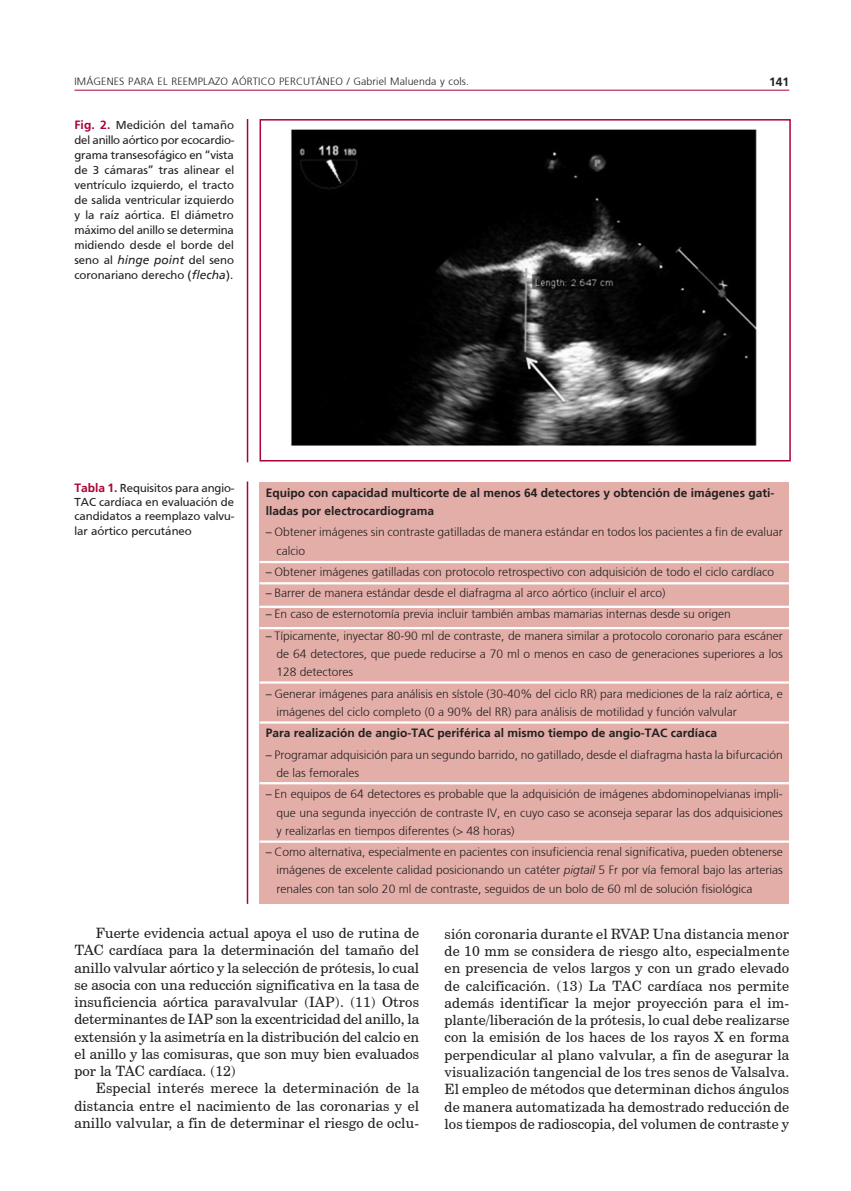
<style>
.page{position:relative;width:851px;height:1191px;background:#fff}
.page>*{position:absolute;margin:0;border:0;box-sizing:border-box;transform-origin:0 0}
.texto{font:14.25px/17.2px "Century Schoolbook BT";letter-spacing:.005em;color:#231f20;text-align:justify}
.tabla{font:300 12px/18.3px "Frutiger";color:#231f20}
.epigrafe_horizontal{font:12px/15px "Frutiger";color:#231f20;text-align:justify}
.tabla-2{font:700 12px/18.3px "Frutiger";color:#231f20}
.tabla_tit{font:12px/14.4px "Frutiger";color:#231f20;text-align:justify}
.t1{font:300 10.5px "Frutiger";letter-spacing:.015em;color:#231f20}
.s1{font-weight:700;color:#ab0333}
.s2{font-style:italic}
</style>
<div class="page">
<hr style="left:74px;top:90px;width:715px;height:1px;background:#ab0333">
<div style="left:259px;top:482px;width:530px;height:421px;background:#e3aea8"></div>
<hr style="left:259px;top:561px;width:530px;height:2px;background:#fff">
<hr style="left:259px;top:582px;width:530px;height:2px;background:#fff">
<hr style="left:259px;top:605px;width:530px;height:3px;background:#fff">
<hr style="left:259px;top:627px;width:530px;height:2px;background:#fff">
<hr style="left:259px;top:681px;width:530px;height:2px;background:#fff">
<hr style="left:259px;top:721px;width:530px;height:2px;background:#fff">
<hr style="left:259px;top:782px;width:530px;height:2px;background:#fff">
<hr style="left:259px;top:840px;width:530px;height:2px;background:#fff">
<img style="left:291px;top:129px;width:466px;height:317px">
<div style="left:259px;top:119px;width:531px;height:342px;border:2px solid #ab0333"></div>
<hr style="left:247px;top:119px;width:1px;height:343px;background:#ab0333">
<hr style="left:247px;top:481px;width:1px;height:423px;background:#ab0333">
<p class="t1" style="left:74px;top:76px;width:396px">IMÁGENES PARA EL REEMPLAZO AÓRTICO PERCUTÁNEO / Gabriel Maluenda y cols.</p>
<p class="tabla-2" style="left:769px;top:73px;width:22px">141</p>
<p class="epigrafe_horizontal" style="left:74px;top:117px;width:161px"><span class="s1">Fig. 2.</span> Medición del tamaño del anillo aórtico por ecocardio&shy;grama transesofágico en “vista de 3 cámaras” tras alinear el ventrículo izquierdo, el tracto de salida ventricular izquierdo y la raíz aórtica. El diámetro máximo del anillo se determina midiendo desde el borde del seno al <span class="s2">hinge point</span> del seno coronariano derecho (<span class="s2">flecha</span>).</p>
<p class="tabla_tit" style="left:74px;top:480px;width:161px"><span class="s1">Tabla 1.</span> Requisitos para angio-TAC cardíaca en evaluación de candidatos a reemplazo valvu&shy;lar aórtico percutáneo</p>
<p class="tabla-2" style="left:266px;top:483px;width:510px">Equipo con capacidad multicorte de al menos 64 detectores y obtención de imágenes gati&shy;lladas por electrocardiograma</p>
<p class="tabla" style="left:276px;top:523px;width:508px;text-indent:-11px">– Obtener imágenes sin contraste gatilladas de manera estándar en todos los pacientes a fin de evaluar calcio</p>
<p class="tabla" style="left:266px;top:562px;width:510px">– Obtener imágenes gatilladas con protocolo retrospectivo con adquisición de todo el ciclo cardíaco</p>
<p class="tabla" style="left:266px;top:584px;width:401px">– Barrer de manera estándar desde el diafragma al arco aórtico (incluir el arco)</p>
<p class="tabla" style="left:266px;top:605px;width:466px">– En caso de esternotomía previa incluir también ambas mamarias internas desde su origen</p>
<p class="tabla" style="left:276px;top:626px;width:507px;text-align:justify;text-indent:-11px">– Típicamente, inyectar 80-90 ml de contraste, de manera similar a protocolo coronario para escáner de 64 detectores, que puede reducirse a 70 ml o menos en caso de generaciones superiores a los 128 detectores</p>
<p class="tabla" style="left:276px;top:684px;width:507px;text-indent:-11px">– Generar imágenes para análisis en sístole (30-40% del ciclo RR) para mediciones de la raíz aórtica, e imágenes del ciclo completo (0 a 90% del RR) para análisis de motilidad y función valvular</p>
<p class="tabla-2" style="left:266px;top:724px;width:452px">Para realización de angio-TAC periférica al mismo tiempo de angio-TAC cardíaca</p>
<p class="tabla" style="left:276px;top:745px;width:507px;text-indent:-11px">– Programar adquisición para un segundo barrido, no gatillado, desde el diafragma hasta la bifurcación de las femorales</p>
<p class="tabla" style="left:276px;top:785px;width:508px;text-align:justify;text-indent:-11px">– En equipos de 64 detectores es probable que la adquisición de imágenes abdominopelvianas impli&shy;que una segunda inyección de contraste IV, en cuyo caso se aconseja separar las dos adquisiciones y realizarlas en tiempos diferentes (&gt; 48 horas)</p>
<p class="tabla" style="left:276px;top:843px;width:508px;text-align:justify;text-indent:-11px">– Como alternativa, especialmente en pacientes con insuficiencia renal significativa, pueden obtenerse imágenes de excelente calidad posicionando un catéter <span class="s2">pigtail</span> 5 Fr por vía femoral bajo las arterias renales con tan solo 20 ml de contraste, seguidos de un bolo de 60 ml de solución fisiológica</p>
<p class="texto" style="left:74px;top:924px;width:346px;text-indent:21px">Fuerte evidencia actual apoya el uso de rutina de TAC cardíaca para la determinación del tamaño del anillo valvular aórtico y la selección de prótesis, lo cual se asocia con una reducción significativa en la tasa de insuficiencia aórtica paravalvular (IAP). (11) Otros determinantes de IAP son la excentricidad del anillo, la extensión y la asimetría en la distribución del calcio en el anillo y las comisuras, que son muy bien evaluados por la TAC cardíaca. (12)</p>
<p class="texto" style="left:74px;top:1079px;width:346px;text-indent:21px">Especial interés merece la determinación de la distancia entre el nacimiento de las coronarias y el anillo valvular, a fin de determinar el riesgo de oclu-</p>
<p class="texto" style="left:444px;top:925px;width:346px">sión coronaria durante el RVAP. Una distancia menor de 10 mm se considera de riesgo alto, especialmente en presencia de velos largos y con un grado elevado de calcificación. (13) La TAC cardíaca nos permite además identificar la mejor proyección para el im&shy;plante/liberación de la prótesis, lo cual debe realizarse con la emisión de los haces de los rayos X en forma perpendicular al plano valvular, a fin de asegurar la visualización tangencial de los tres senos de Valsalva.<br>El empleo de métodos que determinan dichos ángulos de manera automatizada ha demostrado reducción de los tiempos de radioscopia, del volumen de contraste y</p>
</div>
